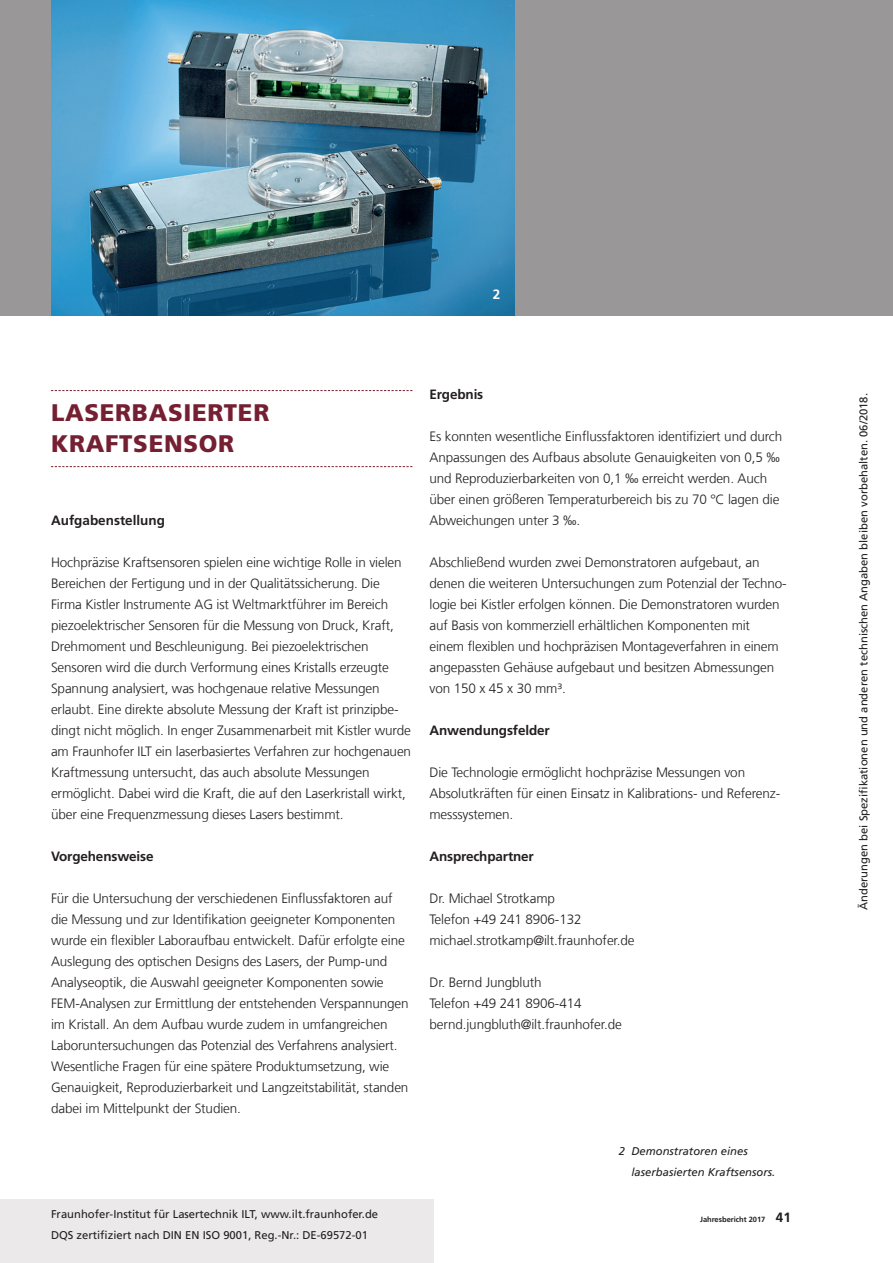
<style>
.page{position:relative;width:893px;height:1263px;background:#fff}
.page>*{position:absolute;margin:0;border:0;box-sizing:border-box;transform-origin:0 0}
.t1{font:900 24px/31.5px "Frutiger LT Com";letter-spacing:.03em;color:#751f32}
.t2{font:300 13.5px/21px "Frutiger LT Com";letter-spacing:-.01em;color:#231f20}
.t3{font:700 13.5px "Frutiger LT Com";letter-spacing:-.01em;color:#231f20}
.t4{font:700 13.5px "Frutiger LT Com";color:#fff}
.t5{font:11.25px/21px "Frutiger LT Com";color:#231f20}
.t6{font:italic 11.25px/21px "Frutiger LT Com";color:#231f20}
.t7{font:700 7.5px "Frutiger LT Com";color:#231f20}
.s1{font-size:13.5px}
</style>
<div class="page">
<div style="left:0;top:1199px;width:434px;height:64px;background:#ece9ea"></div>
<div style="left:0;top:0;width:893px;height:315px;background:#999798"></div>
<svg style="left:51px;top:390px;width:361px;height:1px"></svg>
<svg style="left:51px;top:466px;width:361px;height:1px"></svg>
<img style="left:51px;top:0;width:463px;height:315px">
<p class="t4" style="left:493px;top:286px;width:9px">2</p>
<h1 class="t1" style="left:51px;top:397px;width:220px">LASERBASIERTER<br>KRAFTSENSOR</h1>
<p class="t3" style="left:51px;top:512px;width:116px">Aufgabenstellung</p>
<p class="t2" style="left:51px;top:552px;width:362px">Hochpräzise Kraftsensoren spielen eine wichtige Rolle in vielen Bereichen der Fertigung und in der Qualitätssicherung. Die Firma Kistler Instrumente AG ist Weltmarktführer im Bereich piezoelektrischer Sensoren für die Messung von Druck, Kraft, Drehmoment und Beschleunigung. Bei piezoelektrischen Sensoren wird die durch Verformung eines Kristalls erzeugte Spannung analysiert, was hochgenaue relative Messungen erlaubt. Eine direkte absolute Messung der Kraft ist prinzipbe&shy;dingt nicht möglich. In enger Zusammenarbeit mit Kistler wurde am Fraunhofer ILT ein laserbasiertes Verfahren zur hochgenauen Kraftmessung untersucht, das auch absolute Messungen ermöglicht. Dabei wird die Kraft, die auf den Laserkristall wirkt, über eine Frequenzmessung dieses Lasers bestimmt.</p>
<p class="t3" style="left:51px;top:848px;width:104px">Vorgehensweise</p>
<p class="t2" style="left:51px;top:888px;width:359px">Für die Untersuchung der verschiedenen Einflussfaktoren auf die Messung und zur Identifikation geeigneter Komponenten wurde ein flexibler Laboraufbau entwickelt. Dafür erfolgte eine Auslegung des optischen Designs des Lasers, der Pump-und Analyseoptik, die Auswahl geeigneter Komponenten sowie FEM-Analysen zur Ermittlung der entstehenden Verspannungen im Kristall. An dem Aufbau wurde zudem in umfangreichen Laboruntersuchungen das Potenzial des Verfahrens analysiert.<br>Wesentliche Fragen für eine spätere Produktumsetzung, wie Genauigkeit, Reproduzierbarkeit und Langzeitstabilität, standen dabei im Mittelpunkt der Studien.</p>
<p class="t5" style="left:51px;top:1204px;width:329px">Fraunhofer-Institut für Lasertechnik ILT, www.ilt.fraunhofer.de<br>DQS zertifiziert nach DIN EN ISO 9001, Reg.-Nr.: DE-69572-01</p>
<p class="t3" style="left:429px;top:387px;width:55px">Ergebnis</p>
<p class="t2" style="left:429px;top:426px;width:354px">Es konnten wesentliche Einflussfaktoren identifiziert und durch Anpassungen des Aufbaus absolute Genauigkeiten von 0,5 ‰ und Reproduzierbarkeiten von 0,1 ‰ erreicht werden. Auch über einen größeren Temperaturbereich bis zu 70 °C lagen die Abweichungen unter 3 ‰.</p>
<p class="t2" style="left:429px;top:552px;width:359px">Abschließend wurden zwei Demonstratoren aufgebaut, an denen die weiteren Untersuchungen zum Potenzial der Techno&shy;logie bei Kistler erfolgen können. Die Demonstratoren wurden auf Basis von kommerziell erhältlichen Komponenten mit einem flexiblen und hochpräzisen Montageverfahren in einem angepassten Gehäuse aufgebaut und besitzen Abmessungen von 150 x 45 x 30 mm³.</p>
<p class="t3" style="left:429px;top:723px;width:122px">Anwendungsfelder</p>
<p class="t2" style="left:429px;top:762px;width:352px">Die Technologie ermöglicht hochpräzise Messungen von<br>Absolutkräften für einen Einsatz in Kalibrations- und Referenz&shy;messsystemen.</p>
<p class="t3" style="left:429px;top:849px;width:106px">Ansprechpartner</p>
<p class="t2" style="left:429px;top:888px;width:206px">Dr. Michael Strotkamp<br>Telefon +49 241 8906-132 michael.strotkamp@ilt.fraunhofer.de</p>
<p class="t2" style="left:429px;top:972px;width:194px">Dr. Bernd Jungbluth<br>Telefon +49 241 8906-414 bernd.jungbluth@ilt.fraunhofer.de</p>
<p class="t6" style="left:631px;top:1141px;width:145px;text-indent:-13px">2 Demonstratoren eines laserbasierten Kraftsensors.</p>
<p class="t7" style="left:700px;top:1215px;width:92px">Jahresbericht 2017 <span class="s1">41</span></p>
<p class="t5" style="left:853px;top:910px;width:518px;rotate:-90deg">Änderungen bei Spezifikationen und anderen technischen Angaben bleiben vorbehalten. 06/2018.</p>
</div>
